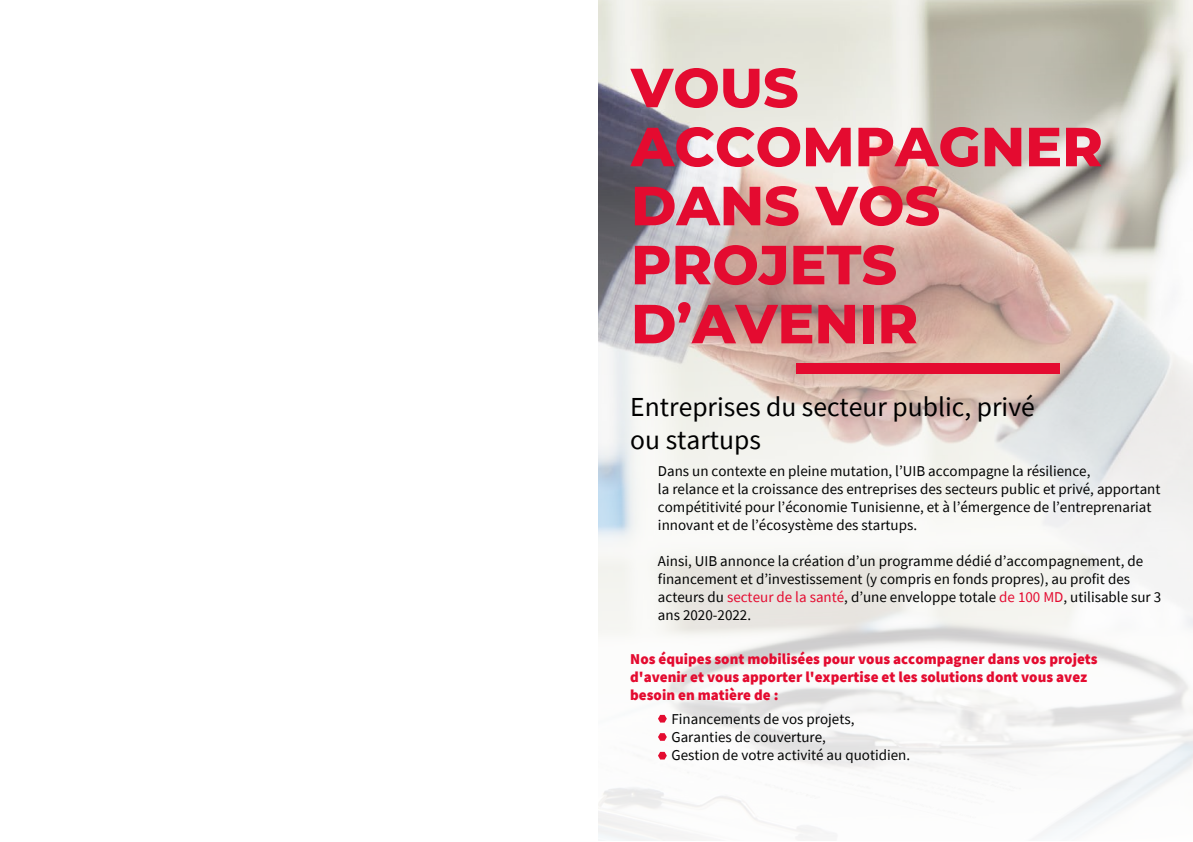
<style>
.page{position:relative;width:1193px;height:842px;background:#fff}
.page>*{position:absolute;margin:0;border:0;box-sizing:border-box;transform-origin:0 0}
.t1{font:800 55px/59px "Montserrat";color:#e40b30}
.t2{font:27.5px/33px "Source Sans Pro";color:#000}
.t3{font:15px/18px "Source Sans Pro";color:#010202}
.t4{font:900 15px/18px "Source Sans Pro";color:#e40b30}
.s1{color:#e40b30}
</style>
<div class="page">
<svg style="left:598px;top:0;width:594px;height:840px"></svg>
<div style="left:796px;top:363px;width:263px;height:11px;background:#e40b30"></div>
<svg style="left:658px;top:715px;width:8px;height:7px"></svg>
<svg style="left:658px;top:733px;width:8px;height:8px"></svg>
<svg style="left:658px;top:752px;width:8px;height:7px"></svg>
<h1 class="t1" style="left:631px;top:55px;width:473px">VOUS<br>ACCOMPAGNER<br>DANS VOS<br>PROJETS<br>D’AVENIR</h1>
<h2 class="t2" style="left:630px;top:390px;width:406px">Entreprises du secteur public, privé ou startups</h2>
<p class="t3" style="left:658px;top:462px;width:504px">Dans un contexte en pleine mutation, l’UIB accompagne la résilience,<br>la relance et la croissance des entreprises des secteurs public et privé, apportant compétitivité pour l’économie Tunisienne, et à l’émergence de l’entreprenariat innovant et de l’écosystème des startups.</p>
<p class="t3" style="left:658px;top:552px;width:504px">Ainsi, UIB annonce la création d’un programme dédié d’accompagnement, de financement et d’investissement (y compris en fonds propres), au profit des acteurs du <span class="s1">secteur de la santé</span>, d’une enveloppe totale <span class="s1">de 100 MD</span>, utilisable sur 3 ans 2020-2022.</p>
<p class="t4" style="left:630px;top:650px;width:469px">Nos équipes sont mobilisées pour vous accompagner dans vos projets d'avenir et vous apporter l'expertise et les solutions dont vous avez besoin en matière de :</p>
<p class="t3" style="left:671px;top:709px;width:240px">Financements de vos projets,<br>Garanties de couverture,<br>Gestion de votre activité au quotidien.</p>
</div>
